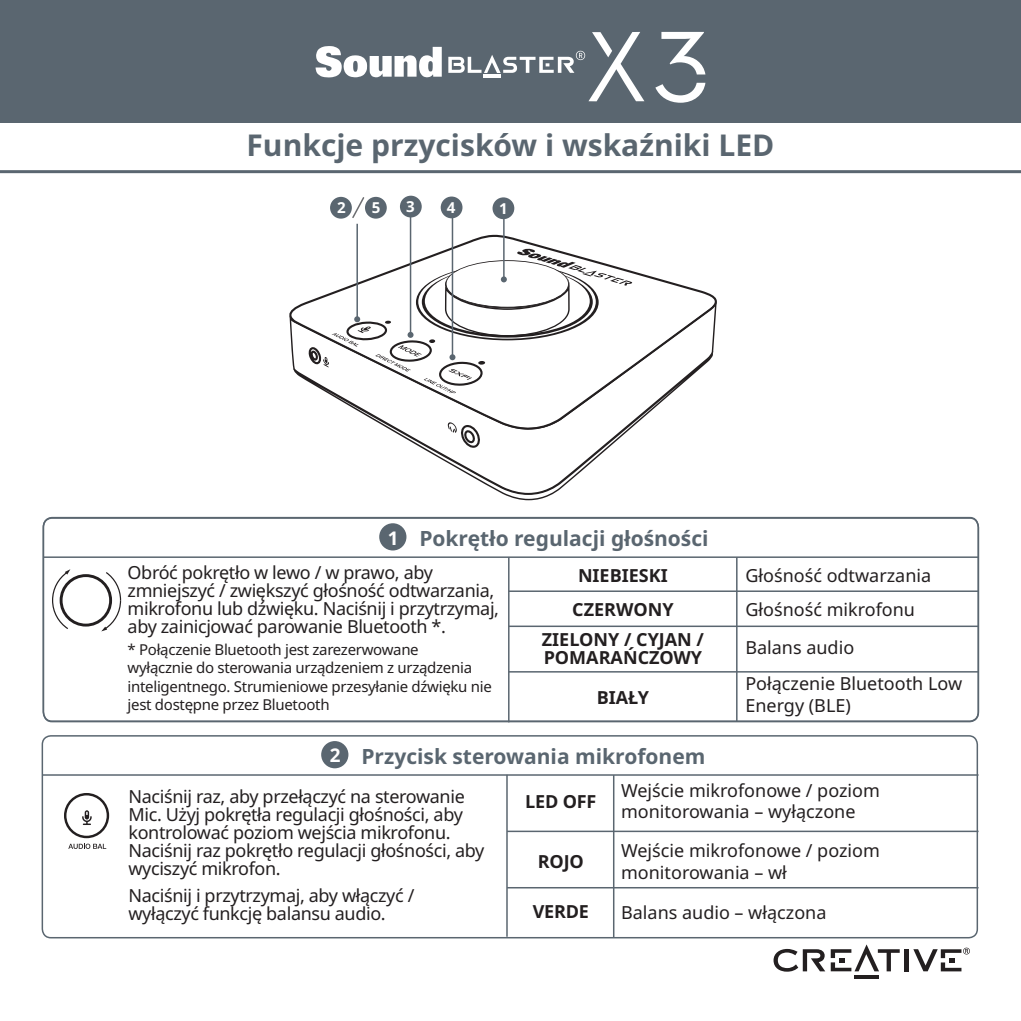
<style>
.page{position:relative;width:1021px;height:1021px;background:#fff}
.page>*{position:absolute;margin:0;border:0;box-sizing:border-box;transform-origin:0 0}
.t1{font:700 30px "Noto Sans";color:#5a6670}
.t2{font:700 21px "Noto Sans";color:#5a6670}
.t3{font:700 18.9px "Noto Sans";color:#fff}
.Create_Left_Spacing{font:18px/18px "Noto Sans";letter-spacing:-.02em;color:#231f20}
.Create_Left_Spacing-2{font:18px/21.6px "Noto Sans";color:#231f20}
.Create_Left_Spacing-3{font:700 18px/18px "Noto Sans";color:#231f20}
.Create_Left_Spacing-4{font:15px/18px "Noto Sans";letter-spacing:-.02em;color:#231f20}
.t4{font:700 15px "Noto Sans";color:#fff}
</style>
<div class="page">
<svg style="left:854px;top:975px;width:25px;height:3px"></svg>
<hr style="left:904px;top:949px;width:4px;height:22px;background:#231f20">
<svg style="left:773px;top:944px;width:126px;height:27px"></svg>
<svg style="left:913px;top:947px;width:56px;height:24px"></svg>
<div style="left:0;top:0;width:1020px;height:122px;background:#5a6670"></div>
<svg style="left:315px;top:46px;width:127px;height:32px"></svg>
<svg style="left:448px;top:32px;width:257px;height:71px"></svg>
<hr style="left:0;top:170px;width:1020px;height:3px;background:#5a6670">
<svg style="left:425px;top:450px;width:181px;height:44px"></svg>
<svg style="left:289px;top:233px;width:428px;height:195px"></svg>
<div style="left:492px;top:197px;width:22px;height:22px;background:#5a6670;border-radius:50%"></div>
<hr style="left:503px;top:218px;width:1px;height:61px;background:#5a6670">
<hr style="left:356px;top:224px;width:2px;height:95px;background:#5a6670">
<hr style="left:410px;top:206px;width:1px;height:129px;background:#5a6670">
<div style="left:400px;top:196px;width:22px;height:21px;background:#5a6670;border-radius:50%"></div>
<hr style="left:451px;top:207px;width:2px;height:150px;background:#5a6670">
<svg style="left:306px;top:248px;width:326px;height:202px"></svg>
<div style="left:440px;top:196px;width:22px;height:22px;background:#5a6670;border-radius:50%"></div>
<div style="left:42px;top:735px;width:936px;height:203px;border:2px solid #5a6670;border-radius:9px"></div>
<hr style="left:507px;top:830px;width:471px;height:2px;background:#5a6670">
<hr style="left:43px;top:774px;width:935px;height:1px;background:#5a6670">
<hr style="left:507px;top:887px;width:471px;height:1px;background:#5a6670">
<hr style="left:506px;top:774px;width:1px;height:162px;background:#5a6670">
<div style="left:321px;top:741px;width:27px;height:27px;background:#5a6670;border-radius:50%"></div>
<hr style="left:613px;top:775px;width:1px;height:162px;background:#5a6670">
<div style="left:43px;top:517px;width:936px;height:205px;border:2px solid #5a6670;border-radius:9px"></div>
<hr style="left:509px;top:590px;width:469px;height:2px;background:#5a6670">
<hr style="left:44px;top:556px;width:934px;height:2px;background:#5a6670">
<hr style="left:509px;top:625px;width:469px;height:2px;background:#5a6670">
<hr style="left:509px;top:671px;width:469px;height:1px;background:#5a6670">
<hr style="left:508px;top:557px;width:1px;height:165px;background:#5a6670">
<div style="left:379px;top:523px;width:27px;height:27px;background:#5a6670;border-radius:50%"></div>
<hr style="left:736px;top:557px;width:1px;height:164px;background:#5a6670">
<div style="left:60px;top:574px;width:52px;height:52px;border:3px solid #231f20;border-radius:50%"></div>
<svg style="left:52px;top:569px;width:18px;height:60px"></svg>
<svg style="left:101px;top:572px;width:21px;height:59px"></svg>
<svg style="left:68px;top:843px;width:38px;height:6px"></svg>
<div style="left:64px;top:793px;width:45px;height:45px;border:2px solid #231f20;border-radius:50%"></div>
<svg style="left:82px;top:810px;width:10px;height:15px"></svg>
<div style="left:330px;top:197px;width:22px;height:22px;background:#5a6670;border-radius:50%"></div>
<svg style="left:351px;top:197px;width:14px;height:21px"></svg>
<div style="left:365px;top:197px;width:22px;height:22px;background:#5a6670;border-radius:50%"></div>
<p class="t1" style="left:246px;top:124px;width:529px">Funkcje przycisków i wskaźniki LED</p>
<p class="t4" style="left:406px;top:196px;width:10px">3</p>
<p class="t4" style="left:447px;top:197px;width:10px">4</p>
<p class="t4" style="left:499px;top:198px;width:10px">1</p>
<p class="t4" style="left:337px;top:197px;width:10px">2</p>
<p class="t4" style="left:372px;top:197px;width:10px">5</p>
<p class="t3" style="left:388px;top:524px;width:12px">1</p>
<p class="t2" style="left:419px;top:523px;width:291px">Pokrętło regulacji głośności</p>
<p class="Create_Left_Spacing" style="left:128px;top:564px;width:373px">Obróć pokrętło w lewo / w prawo, aby zmniejszyć / zwiększyć głośność odtwarzania, mikrofonu lub dźwięku. Naciśnij i przytrzymaj, aby zainicjować parowanie Bluetooth *.</p>
<p class="Create_Left_Spacing-4" style="left:128px;top:641px;width:366px">* Połączenie Bluetooth jest zarezerwowane<br>wyłącznie do sterowania urządzeniem z urządzenia inteligentnego. Strumieniowe przesyłanie dźwięku nie jest dostępne przez Bluetooth</p>
<p class="Create_Left_Spacing-3" style="left:578px;top:567px;width:91px">NIEBIESKI</p>
<p class="Create_Left_Spacing-2" style="left:745px;top:565px;width:187px">Głośność odtwarzania</p>
<p class="Create_Left_Spacing-3" style="left:572px;top:601px;width:103px">CZERWONY</p>
<p class="Create_Left_Spacing-2" style="left:745px;top:599px;width:171px">Głośność mikrofonu</p>
<p class="Create_Left_Spacing-2" style="left:745px;top:637px;width:110px">Balans audio</p>
<p class="Create_Left_Spacing-3" style="left:542px;top:630px;width:164px">ZIELONY / CYJAN /<br>POMARAŃCZOWY</p>
<p class="Create_Left_Spacing-3" style="left:596px;top:688px;width:54px">BIAŁY</p>
<p class="Create_Left_Spacing-2" style="left:745px;top:673px;width:218px">Połączenie Bluetooth Low<br>Energy (BLE)</p>
<p class="t3" style="left:330px;top:742px;width:12px">2</p>
<p class="t2" style="left:361px;top:742px;width:345px">Przycisk sterowania mikrofonem</p>
<p class="Create_Left_Spacing-2" style="left:621px;top:779px;width:260px">Wejście mikrofonowe / poziom monitorowania – wyłączone</p>
<p class="Create_Left_Spacing" style="left:128px;top:788px;width:357px">Naciśnij raz, aby przełączyć na sterowanie Mic. Użyj pokrętła regulacji głośności, aby kontrolować poziom wejścia mikrofonu.<br>Naciśnij raz pokrętło regulacji głośności, aby wyciszyć mikrofon.</p>
<p class="Create_Left_Spacing" style="left:128px;top:886px;width:287px">Naciśnij i przytrzymaj, aby włączyć / wyłączyć funkcję balansu audio.</p>
<p class="Create_Left_Spacing-3" style="left:525px;top:793px;width:73px">LED OFF</p>
<p class="Create_Left_Spacing-2" style="left:621px;top:840px;width:260px">Wejście mikrofonowe / poziom monitorowania – wł</p>
<p class="Create_Left_Spacing-2" style="left:621px;top:901px;width:207px">Balans audio – włączona</p>
<p class="Create_Left_Spacing-3" style="left:538px;top:852px;width:47px">ROJO</p>
<p class="Create_Left_Spacing-3" style="left:532px;top:902px;width:58px">VERDE</p>
</div>
